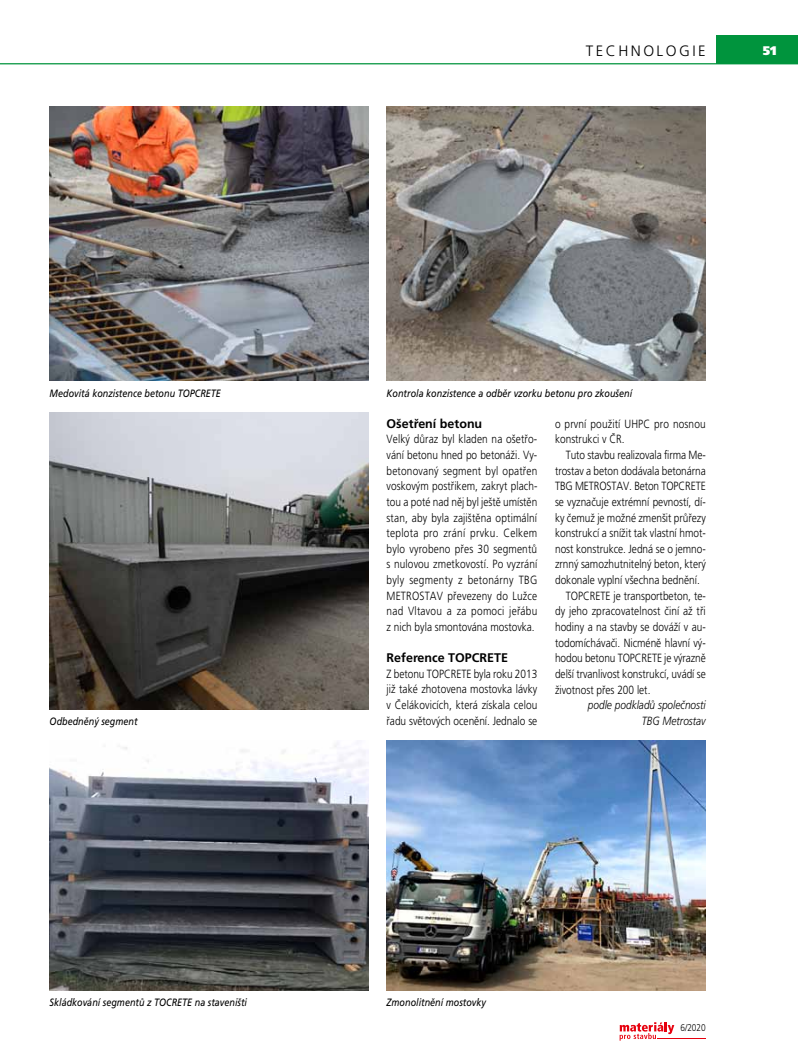
<style>
.page{position:relative;width:798px;height:1063px;background:#fff}
.page>*{position:absolute;margin:0;border:0;box-sizing:border-box;transform-origin:0 0}
.t1{font:15px "Frutiger CE Light";letter-spacing:.165em;color:#000}
.t2{font:700 12.5px "Frutiger CE";color:#000}
.t3{font:900 12.5px "Frutiger CE Ultra";color:#fff}
.t4{font:11.88px/15.6px "Frutiger CE Light";color:#000;scale:.85 1}
.t5{font:italic 11.88px/15.6px "Frutiger CE Light";color:#000;text-align:right;scale:.85 1}
.t6{font:italic 10.62px "Frutiger CE";color:#000;scale:.85 1}
.t7{font:9.75px "Frutiger CE Light";color:#000;scale:.85 1}
</style>
<div class="page">
<svg style="left:619px;top:1022px;width:55px;height:19px"></svg>
<hr style="left:657px;top:1039px;width:48px;height:1px;background:#e7000e">
<hr style="left:0;top:63px;width:797px;height:1px;background:#00943d">
<div style="left:716px;top:35px;width:81px;height:29px;background:#00943d"></div>
<img style="left:386px;top:106px;width:319px;height:275px">
<img style="left:50px;top:106px;width:319px;height:275px">
<img style="left:50px;top:412px;width:319px;height:297px">
<img style="left:50px;top:742px;width:319px;height:248px">
<img style="left:386px;top:740px;width:319px;height:250px">
<p class="t6" style="left:50px;top:387px;width:203px">Medovitá konzistence betonu TOPCRETE</p>
<p class="t6" style="left:50px;top:715px;width:105px">Odbedněný segment</p>
<p class="t1" style="left:585px;top:42px;width:121px">technologie</p>
<p class="t3" style="left:762px;top:43px;width:15px">51</p>
<p class="t6" style="left:386px;top:387px;width:290px">Kontrola konzistence a odběr vzorku betonu pro zkoušení</p>
<p class="t2" style="left:386px;top:416px;width:97px">Ošetření betonu</p>
<p class="t4" style="left:386px;top:431px;width:179px">Velký důraz byl kladen na ošetřo&shy;vání betonu hned po betonáži. Vy&shy;betonovaný segment byl opatřen voskovým postřikem, zakryt plach&shy;tou a poté nad něj byl ještě umístěn stan, aby byla zajištěna optimální teplota pro zrání prvku. Celkem bylo vyrobeno přes 30 segmentů s nulovou zmetkovostí. Po vyzrání byly segmenty z betonárny TBG<br>METROSTAV převezeny do Lužce nad Vltavou a za pomoci jeřábu z nich byla smontována mostovka.</p>
<p class="t2" style="left:386px;top:651px;width:123px">Reference TOPCRETE</p>
<p class="t4" style="left:386px;top:666px;width:179px;text-align:justify">Z betonu TOPC RETE byla roku 2013 již také zhotovena mostovka lávky v Čelákovicích, která získala celou řadu světových ocenění. Jednalo se</p>
<p class="t4" style="left:555px;top:416px;width:179px">o první použití UH PC pro nosnou konstrukci v ČR.</p>
<p class="t4" style="left:565px;top:447px;width:166px">Tuto stavbu realizovala firma Me-</p>
<p class="t4" style="left:555px;top:463px;width:179px">trostav a beton dodávala betonárna</p>
<p class="t4" style="left:555px;top:478px;width:166px">TBG METROSTAV. Beton TO PCRETE</p>
<p class="t4" style="left:555px;top:494px;width:179px">se vyznačuje extrémní pevností, dí-</p>
<p class="t4" style="left:555px;top:510px;width:179px">ky čemuž je možné zmenšit průřezy</p>
<p class="t4" style="left:555px;top:525px;width:179px">konstrukcí a snížit tak vlastní hmot-</p>
<p class="t4" style="left:555px;top:541px;width:179px">nost konstrukce. Jedná se o jemno-</p>
<p class="t4" style="left:555px;top:557px;width:179px">zrnný samozhutnitelný beton, který</p>
<p class="t4" style="left:555px;top:572px;width:172px">dokonale vyplní všechna bednění.</p>
<p class="t4" style="left:565px;top:588px;width:166px">TO PCRETE je transportbeton, te-</p>
<p class="t4" style="left:555px;top:603px;width:179px">dy jeho zpracovatelnost činí až tři</p>
<p class="t4" style="left:555px;top:619px;width:179px">hodiny a na stavby se dováží v au-</p>
<p class="t4" style="left:555px;top:635px;width:179px">todomíchávači. Nicméně hlavní vý-</p>
<p class="t4" style="left:555px;top:650px;width:179px">hodou betonu TOPCRETE je výrazně</p>
<p class="t4" style="left:555px;top:666px;width:179px">delší trvanlivost konstrukcí, uvádí se</p>
<p class="t4" style="left:555px;top:682px;width:114px">životnost přes 200 let.</p>
<p class="t5" style="left:587px;top:697px;width:140px">podle podkladů společnosti<br>TBG Metrostav</p>
<p class="t6" style="left:50px;top:996px;width:234px">Skládkování segmentů z TOCRETE na staveništi</p>
<p class="t6" style="left:386px;top:996px;width:118px">Zmonolitnění mostovky</p>
<p class="t7" style="left:680px;top:1022px;width:31px">6/2020</p>
</div>
